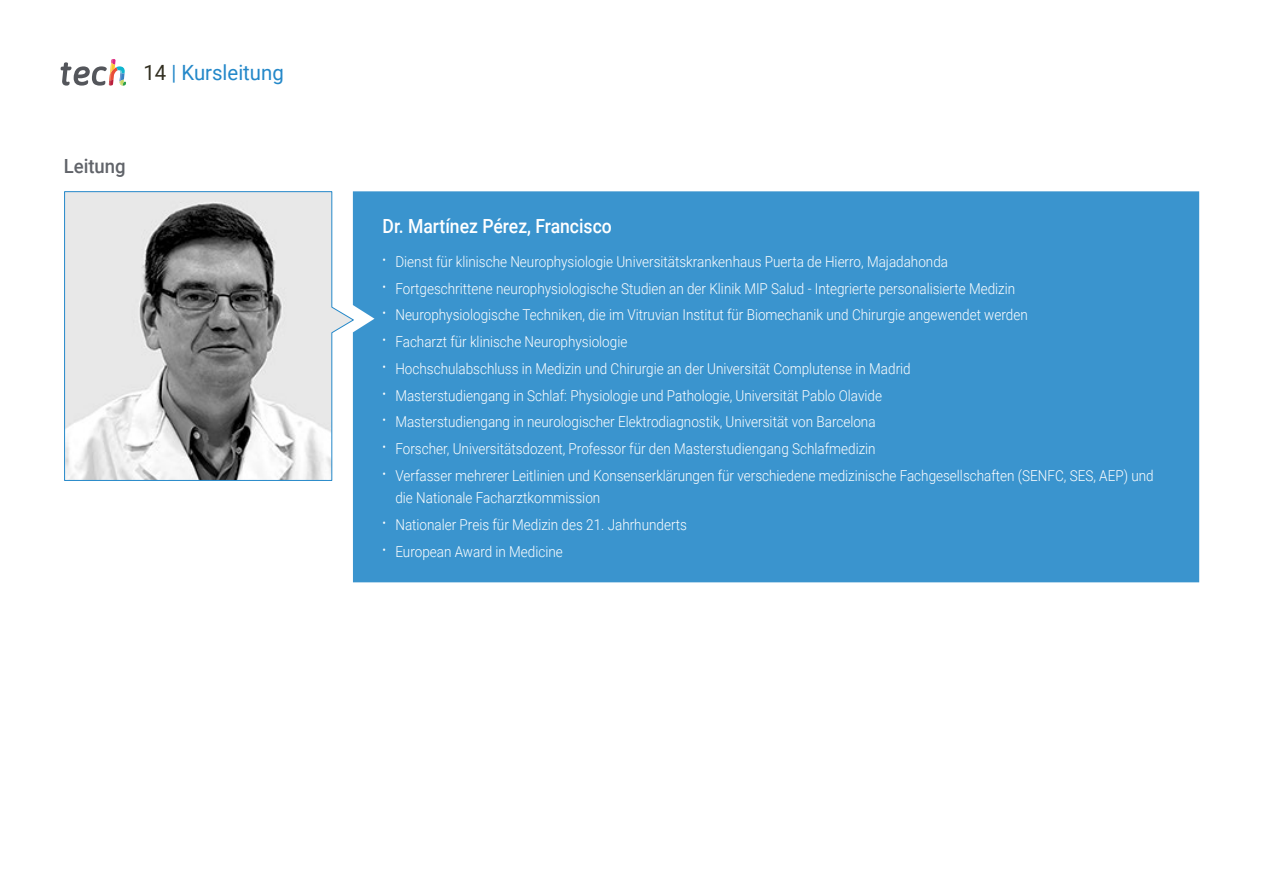
<style>
.page{position:relative;width:1263px;height:893px;background:#fff}
.page>*{position:absolute;margin:0;border:0;box-sizing:border-box;transform-origin:0 0}
.t1{font:21px "Roboto";color:#2488c9}
.t2{font:500 19.5px "Roboto";color:#fff;scale:.9 1}
.t3{font:500 19.5px "Roboto";color:#61646a;scale:.95 1}
.t4{font:300 15px/22.5px "Roboto";color:#fff;scale:.9 1}
.s1{color:#312e20}
</style>
<div class="page">
<svg style="left:61px;top:59px;width:65px;height:27px"></svg>
<div style="left:353px;top:191px;width:846px;height:391px;background:#3a94ce"></div>
<svg style="left:64px;top:191px;width:290px;height:290px"></svg>
<h1 class="t1" style="left:144px;top:57px;width:142px"><span class="s1">14</span> | Kursleitung</h1>
<h2 class="t3" style="left:64px;top:153px;width:67px">Leitung</h2>
<h2 class="t2" style="left:383px;top:212px;width:256px">Dr. Martínez Pérez, Francisco</h2>
<p class="t4" style="left:383px;top:250px;width:630px"><sup>•</sup> Dienst für klinische Neurophysiologie Universitätskrankenhaus Puerta de Hierro, Majadahonda</p>
<p class="t4" style="left:383px;top:276px;width:704px"><sup>•</sup> Fortgeschrittene neurophysiologische Studien an der Klinik MIP Salud - Integrierte personalisierte Medizin</p>
<p class="t4" style="left:383px;top:303px;width:718px"><sup>•</sup> Neurophysiologische Techniken, die im Vitruvian Institut für Biomechanik und Chirurgie angewendet werden</p>
<p class="t4" style="left:383px;top:330px;width:273px"><sup>•</sup> Facharzt für klinische Neurophysiologie</p>
<p class="t4" style="left:383px;top:357px;width:588px"><sup>•</sup> Hochschulabschluss in Medizin und Chirurgie an der Universität Complutense in Madrid</p>
<p class="t4" style="left:383px;top:383px;width:556px"><sup>•</sup> Masterstudiengang in Schlaf: Physiologie und Pathologie, Universität Pablo Olavide</p>
<p class="t4" style="left:383px;top:410px;width:549px"><sup>•</sup> Masterstudiengang in neurologischer Elektrodiagnostik, Universität von Barcelona</p>
<p class="t4" style="left:383px;top:437px;width:549px"><sup>•</sup> Forscher, Universitätsdozent, Professor für den Masterstudiengang Schlafmedizin</p>
<p class="t4" style="left:395px;top:464px;width:844px;text-indent:-13px"><sup>•</sup> Verfasser mehrerer Leitlinien und Konsenserklärungen für verschiedene medizinische Fachgesellschaften (SENFC, SES, AEP) und die Nationale Facharztkommission</p>
<p class="t4" style="left:383px;top:513px;width:340px"><sup>•</sup> Nationaler Preis für Medizin des 21. Jahrhunderts</p>
<p class="t4" style="left:383px;top:540px;width:202px"><sup>•</sup> European Award in Medicine</p>
</div>
